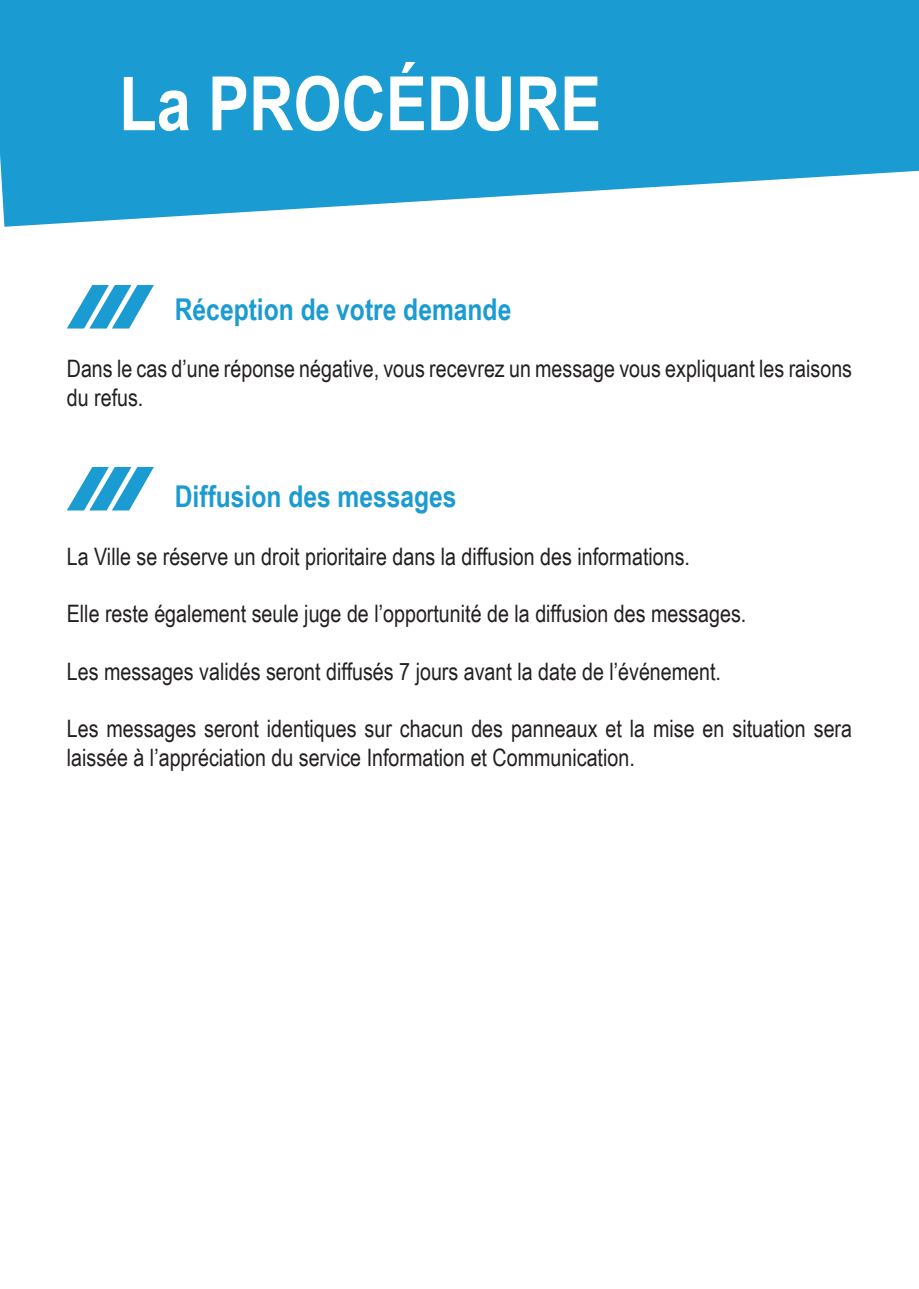
<style>
.page{position:relative;width:919px;height:1289px;background:#fff}
.page>*{position:absolute;margin:0;border:0;box-sizing:border-box;transform-origin:0 0}
.t1{font:700 75px "Arial Narrow";color:#fff}
.t2{font:700 30px "Arial Narrow";color:#1a9bd1}
.t3{font:24px/28.8px "Arial Narrow";color:#231f20}
</style>
<div class="page">
<svg style="left:0;top:0;width:918px;height:227px;background:#36a7d6"></svg>
<svg style="left:67px;top:285px;width:87px;height:43px"></svg>
<svg style="left:67px;top:467px;width:87px;height:43px"></svg>
<h1 class="t1" style="left:119px;top:76px;width:483px">La PROCÉDURE</h1>
<p class="t2" style="left:175px;top:298px;width:338px">Réception de votre demande</p>
<p class="t3" style="left:67px;top:356px;width:786px">Dans le cas d’une réponse négative, vous recevrez un message vous expliquant les raisons du refus.</p>
<p class="t2" style="left:175px;top:485px;width:283px">Diffusion des messages</p>
<p class="t3" style="left:67px;top:544px;width:624px">La Ville se réserve un droit prioritaire dans la diffusion des informations.</p>
<p class="t3" style="left:67px;top:601px;width:681px">Elle reste également seule juge de l’opportunité de la diffusion des messages.</p>
<p class="t3" style="left:67px;top:659px;width:655px">Les messages validés seront diffusés 7 jours avant la date de l’événement.</p>
<p class="t3" style="left:67px;top:716px;width:786px">Les messages seront identiques sur chacun des panneaux et la mise en situation sera laissée à l’appréciation du service Information et Communication.</p>
</div>
